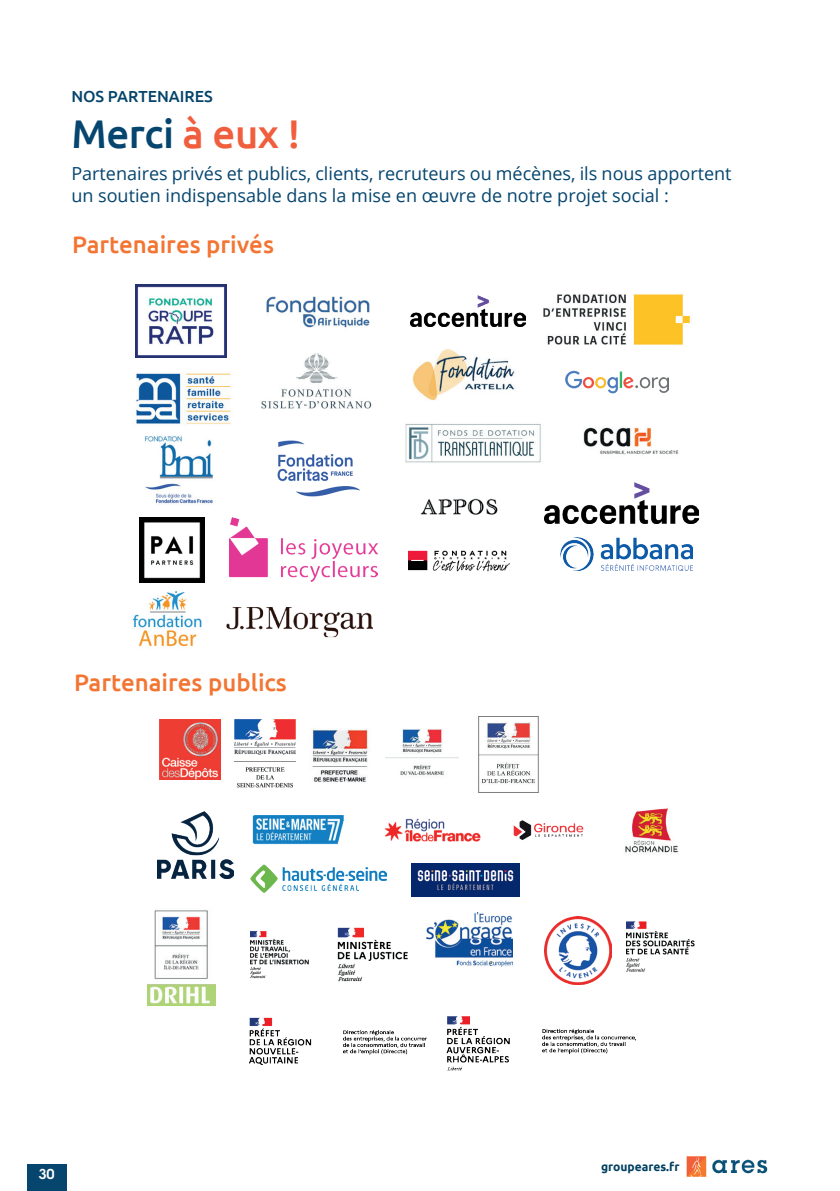
<style>
.page{position:relative;width:840px;height:1191px;background:#fff}
.page>*{position:absolute;margin:0;border:0;box-sizing:border-box;transform-origin:0 0}
.t1{font:500 40px "Ubuntu";letter-spacing:-.01em;color:#05456e}
.t2{font:500 24px "Ubuntu";color:#f37533}
.t3{font:18px/21.6px "Open Sans";color:#05456e}
.t4{font:500 16px "Ubuntu";color:#06446b}
.t5{font:600 14px "Lubalin Graph Std";color:#fff}
.t6{font:700 12px "Ubuntu";color:#024061}
.s1{color:#f15e3d}
</style>
<div class="page">
<img style="left:686px;top:1156px;width:81px;height:20px">
<div style="left:27px;top:1163px;width:39px;height:28px;background:#05456e"></div>
<img style="left:133px;top:591px;width:69px;height:56px">
<img style="left:139px;top:517px;width:65px;height:65px">
<img style="left:560px;top:538px;width:132px;height:33px">
<img style="left:544px;top:482px;width:154px;height:41px">
<img style="left:420px;top:498px;width:78px;height:17px">
<img style="left:583px;top:427px;width:96px;height:28px">
<img style="left:277px;top:440px;width:84px;height:57px">
<img style="left:144px;top:436px;width:69px;height:68px">
<img style="left:405px;top:424px;width:136px;height:39px">
<img style="left:565px;top:370px;width:102px;height:24px">
<img style="left:136px;top:373px;width:95px;height:51px">
<img style="left:412px;top:349px;width:103px;height:51px">
<img style="left:261px;top:353px;width:111px;height:56px">
<img style="left:408px;top:550px;width:101px;height:22px">
<img style="left:543px;top:294px;width:148px;height:51px">
<img style="left:410px;top:296px;width:115px;height:30px">
<img style="left:266px;top:296px;width:104px;height:32px">
<img style="left:135px;top:284px;width:91px;height:74px">
<img style="left:229px;top:517px;width:148px;height:64px">
<img style="left:226px;top:607px;width:147px;height:31px">
<img style="left:412px;top:863px;width:107px;height:33px">
<img style="left:252px;top:815px;width:92px;height:30px">
<img style="left:426px;top:913px;width:86px;height:53px">
<img style="left:544px;top:916px;width:67px;height:68px">
<img style="left:384px;top:818px;width:97px;height:24px">
<img style="left:626px;top:921px;width:69px;height:51px">
<img style="left:250px;top:931px;width:59px;height:48px">
<img style="left:385px;top:729px;width:73px;height:47px">
<img style="left:234px;top:719px;width:61px;height:69px">
<img style="left:478px;top:716px;width:61px;height:76px">
<img style="left:513px;top:820px;width:71px;height:20px">
<img style="left:625px;top:808px;width:53px;height:45px">
<img style="left:312px;top:728px;width:57px;height:54px">
<img style="left:157px;top:811px;width:76px;height:67px">
<img style="left:147px;top:910px;width:69px;height:97px">
<img style="left:160px;top:719px;width:61px;height:61px">
<img style="left:446px;top:1016px;width:190px;height:55px">
<img style="left:249px;top:1017px;width:177px;height:48px">
<img style="left:250px;top:864px;width:136px;height:28px">
<img style="left:337px;top:927px;width:71px;height:55px">
<p class="t4" style="left:71px;top:86px;width:143px">NOS PARTENAIRES</p>
<h1 class="t1" style="left:71px;top:108px;width:230px">Merci <span class="s1">à eux !</span></h1>
<p class="t3" style="left:71px;top:163px;width:661px">Partenaires privés et publics, clients, recruteurs ou mécènes, ils nous apportent un soutien indispensable dans la mise en œuvre de notre projet social :</p>
<h2 class="t2" style="left:72px;top:229px;width:203px">Partenaires privés</h2>
<h2 class="t2" style="left:74px;top:667px;width:214px">Partenaires publics</h2>
<p class="t5" style="left:38px;top:1165px;width:18px">30</p>
<p class="t6" style="left:600px;top:1159px;width:80px">groupeares.fr</p>
</div>
